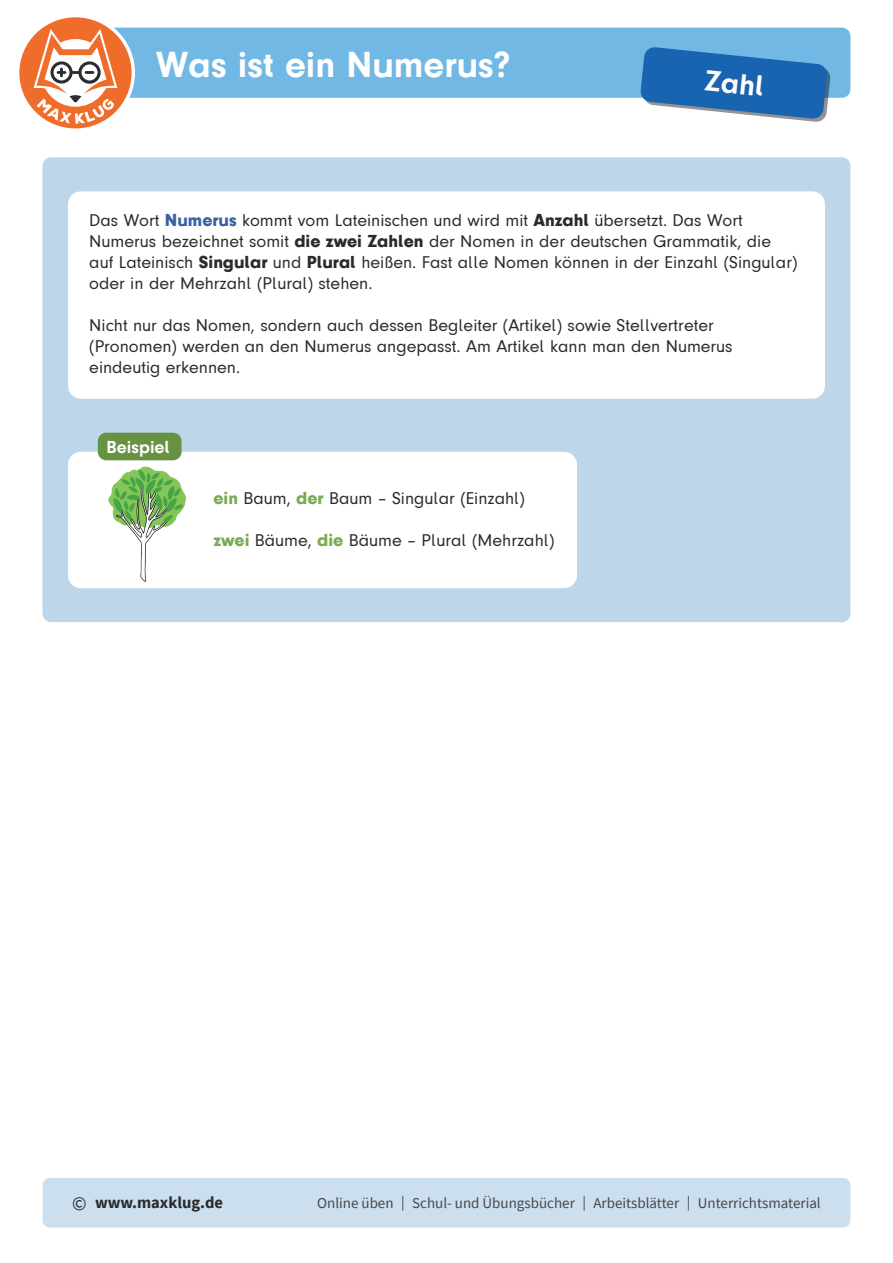
<style>
.page{position:relative;width:893px;height:1263px;background:#fff}
.page>*{position:absolute;margin:0;border:0;box-sizing:border-box;transform-origin:0 0}
.t1{font:700 37.5px "Mk Druckschrift N";color:#fff}
.t2{font:700 30px "Mk Druckschrift N";color:#fff}
.t3{font:18px/21px "Mk Druckschrift N";color:#292c2f}
.t4{font:700 18px "Mk Druckschrift N";color:#fff}
.t5{font:700 16.5px "Source Sans Pro";color:#292c2f}
.t6{font:15px "Source Sans Pro";color:#47474a}
.s1{font-family:"Mk Druckschrift N bl";color:#3962a1}
.s2{font-family:"Mk Druckschrift N bl"}
.s3{font-family:"Mk Druckschrift N bl";color:#79ac51}
.s4{font-weight:400;font-size:19.5px}
</style>
<div class="page">
<div style="left:75px;top:28px;width:775px;height:70px;background:#72b8e5;border-radius:9px"></div>
<svg style="left:640px;top:47px;width:191px;height:75px"></svg>
<div style="left:43px;top:1178px;width:807px;height:49px;background:#ccdfee;border-radius:7px"></div>
<svg style="left:19px;top:17px;width:116px;height:112px"></svg>
<div style="left:43px;top:157px;width:807px;height:465px;background:#bdd6ea;border-radius:9px"></div>
<div style="left:68px;top:191px;width:757px;height:208px;background:#fff;border-radius:13px"></div>
<div style="left:68px;top:452px;width:509px;height:136px;background:#fff;border-radius:13px"></div>
<div style="left:98px;top:433px;width:84px;height:27px;background:#679241;border-radius:9px"></div>
<img style="left:108px;top:466px;width:78px;height:116px">
<h1 class="t1" style="left:156px;top:43px;width:356px">Was ist ein Numerus?</h1>
<h2 class="t2" style="left:707px;top:63px;width:60px;rotate:6deg">Zahl</h2>
<p class="t3" style="left:89px;top:210px;width:710px">Das Wort <span class="s1">Numerus</span> kommt vom Lateinischen und wird mit <span class="s2">Anzahl</span> übersetzt. Das Wort Numerus bezeichnet somit <span class="s2">die zwei Zahlen</span> der Nomen in der deutschen Grammatik, die auf Lateinisch <span class="s2">Singular</span> und <span class="s2">Plural</span> heißen. Fast alle Nomen können in der Einzahl (Singular) oder in der Mehrzahl (Plural) stehen.</p>
<p class="t3" style="left:89px;top:315px;width:645px">Nicht nur das Nomen, sondern auch dessen Begleiter (Artikel) sowie Stellvertreter (Pronomen) werden an den Numerus angepasst. Am Artikel kann man den Numerus eindeutig erkennen.</p>
<p class="t4" style="left:107px;top:437px;width:64px">Beispiel</p>
<p class="t3" style="left:213px;top:488px;width:313px"><span class="s3">ein</span> Baum, <span class="s3">der</span> Baum – Singular (Einzahl)</p>
<p class="t3" style="left:213px;top:530px;width:343px"><span class="s3">zwei</span> Bäume, <span class="s3">die</span> Bäume – Plural (Mehrzahl)</p>
<p class="t5" style="left:72px;top:1191px;width:152px"><span class="s4">©</span> www.maxklug.de</p>
<p class="t6" style="left:317px;top:1194px;width:505px">Online üben | Schul- und Übungsbücher | Arbeitsblätter | Unterrichtsmaterial</p>
</div>
